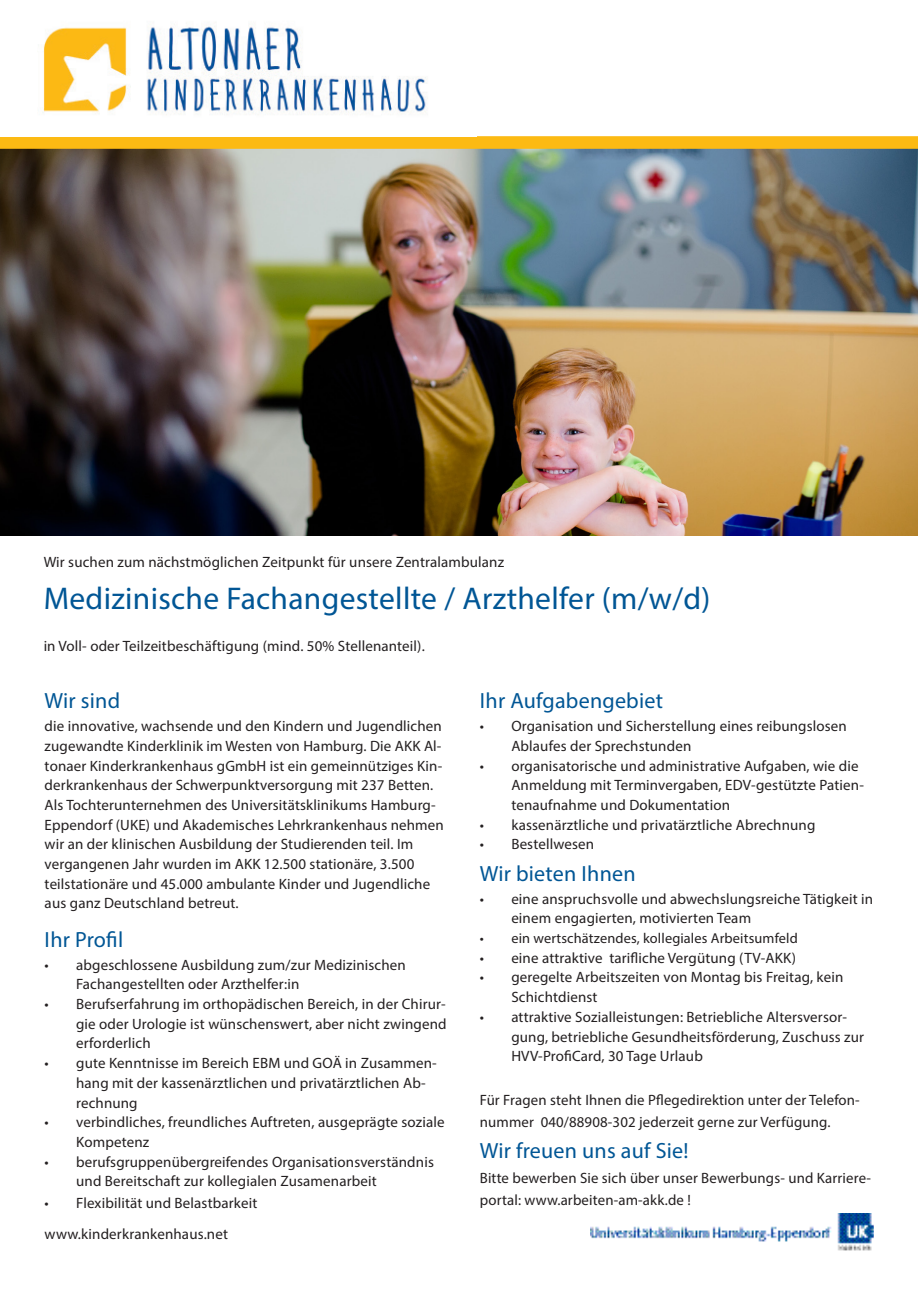
<style>
.page{position:relative;width:918px;height:1290px;background:#fff}
.page>*{position:absolute;margin:0;border:0;box-sizing:border-box;transform-origin:0 0}
.Titel{font:31.5px "Myriad Pro";letter-spacing:.01em;color:#015695}
.kleiner_Titel{font:22.05px "Myriad Pro";letter-spacing:.01em;color:#015695}
.kleiner_Titel-2{font:15.05px/19.6px "Myriad Pro";letter-spacing:.01em;color:#231f20}
.Lauftext{font:15.05px "Myriad Pro";letter-spacing:.01em;color:#231f20}
.t1{font:14.35px "Myriad Pro";letter-spacing:.01em;color:#231f20}
</style>
<div class="page">
<img style="left:0;top:149px;width:918px;height:387px">
<div style="left:0;top:136px;width:918px;height:13px;background:#fcba13"></div>
<img style="left:42px;top:26px;width:386px;height:89px">
<img style="left:590px;top:1213px;width:283px;height:38px">
<p class="Lauftext" style="left:44px;top:553px;width:462px">Wir suchen zum nächstmöglichen Zeitpunkt für unsere Zentralambulanz</p>
<p class="Titel" style="left:44px;top:579px;width:668px">Medizinische Fachangestellte / Arzthelfer (m/w/d)</p>
<p class="kleiner_Titel-2" style="left:44px;top:636px;width:383px">in Voll- oder Teilzeitbeschäftigung (mind. 50% Stellenanteil).</p>
<p class="kleiner_Titel" style="left:480px;top:687px;width:185px">Ihr Aufgabengebiet</p>
<p class="kleiner_Titel-2" style="left:511px;top:716px;width:337px;text-indent:-32px">• Organisation und Sicherstellung eines reibungslosen<br>Ablaufes der Sprechstunden</p>
<p class="kleiner_Titel-2" style="left:511px;top:755px;width:354px;text-indent:-32px">• organisatorische und administrative Aufgaben, wie die<br>Anmeldung mit Terminvergaben, EDV-gestützte Patien&shy;tenaufnahme und Dokumentation</p>
<p class="kleiner_Titel-2" style="left:480px;top:814px;width:337px">• kassenärztliche und privatärztliche Abrechnung</p>
<p class="kleiner_Titel-2" style="left:480px;top:834px;width:116px">• Bestellwesen</p>
<p class="kleiner_Titel" style="left:480px;top:860px;width:157px">Wir bieten Ihnen</p>
<p class="kleiner_Titel-2" style="left:511px;top:888px;width:363px;text-indent:-32px">• eine anspruchsvolle und abwechslungsreiche Tätigkeit in einem engagierten, motivierten Team</p>
<p class="t1" style="left:480px;top:929px;width:319px">• ein wertschätzendes, kollegiales Arbeitsumfeld</p>
<p class="kleiner_Titel-2" style="left:480px;top:948px;width:317px">• eine attraktive tarifliche Vergütung (TV-AKK)</p>
<p class="kleiner_Titel-2" style="left:511px;top:967px;width:333px;text-indent:-32px">• geregelte Arbeitszeiten von Montag bis Freitag, kein<br>Schichtdienst</p>
<p class="kleiner_Titel-2" style="left:511px;top:1007px;width:354px;text-indent:-32px">• attraktive Sozialleistungen: Betriebliche Altersversor&shy;gung, betriebliche Gesundheitsförderung, Zuschuss zur<br>HVV-ProfiCard, 30 Tage Urlaub</p>
<p class="kleiner_Titel-2" style="left:480px;top:1089px;width:381px;line-height:21.9px">Für Fragen steht Ihnen die Pflegedirektion unter der Telefon&shy;nummer 040/88908-302 jederzeit gerne zur Verfügung.</p>
<p class="kleiner_Titel" style="left:480px;top:1137px;width:210px">Wir freuen uns auf Sie!</p>
<p class="kleiner_Titel-2" style="left:480px;top:1167px;width:393px;line-height:21.9px">Bitte bewerben Sie sich über unser Bewerbungs- und Karriere&shy;portal: www.arbeiten-am-akk.de !</p>
<p class="Lauftext" style="left:45px;top:1225px;width:185px">www.kinderkrankenhaus.net</p>
<p class="kleiner_Titel" style="left:45px;top:687px;width:77px">Wir sind</p>
<p class="kleiner_Titel-2" style="left:45px;top:716px;width:401px">die innovative, wachsende und den Kindern und Jugendlichen zugewandte Kinderklinik im Westen von Hamburg. Die AKK Al&shy;tonaer Kinderkrankenhaus gGmbH ist ein gemeinnütziges Kin&shy;derkrankenhaus der Schwerpunktversorgung mit 237 Betten.<br>Als Tochterunternehmen des Universitätsklinikums Hamburg-Eppendorf (UKE) und Akademisches Lehrkrankenhaus nehmen wir an der klinischen Ausbildung der Studierenden teil. Im vergangenen Jahr wurden im AKK 12.500 stationäre, 3.500 teilstationäre und 45.000 ambulante Kinder und Jugendliche aus ganz Deutschland betreut.</p>
<p class="kleiner_Titel" style="left:45px;top:926px;width:80px">Ihr Profil</p>
<p class="kleiner_Titel-2" style="left:76px;top:954px;width:331px;text-indent:-31px">• abgeschlossene Ausbildung zum/zur Medizinischen<br>Fachangestellten oder Arzthelfer:in</p>
<p class="kleiner_Titel-2" style="left:76px;top:994px;width:372px;text-align:justify;text-indent:-31px">• Berufserfahrung im orthopädischen Bereich, in der Chirur&shy;gie oder Urologie ist wünschenswert, aber nicht zwingend erforderlich</p>
<p class="kleiner_Titel-2" style="left:76px;top:1053px;width:362px;text-indent:-31px">• gute Kenntnisse im Bereich EBM und GOÄ in Zusammen&shy;hang mit der kassenärztlichen und privatärztlichen Ab&shy;rechnung</p>
<p class="kleiner_Titel-2" style="left:76px;top:1112px;width:370px;text-indent:-31px">• verbindliches, freundliches Auftreten, ausgeprägte soziale<br>Kompetenz</p>
<p class="kleiner_Titel-2" style="left:76px;top:1151px;width:359px;text-indent:-31px">• berufsgruppenübergreifendes Organisationsverständnis und Bereitschaft zur kollegialen Zusamenarbeit</p>
<p class="kleiner_Titel-2" style="left:45px;top:1193px;width:214px">• Flexibilität und Belastbarkeit</p>
</div>
